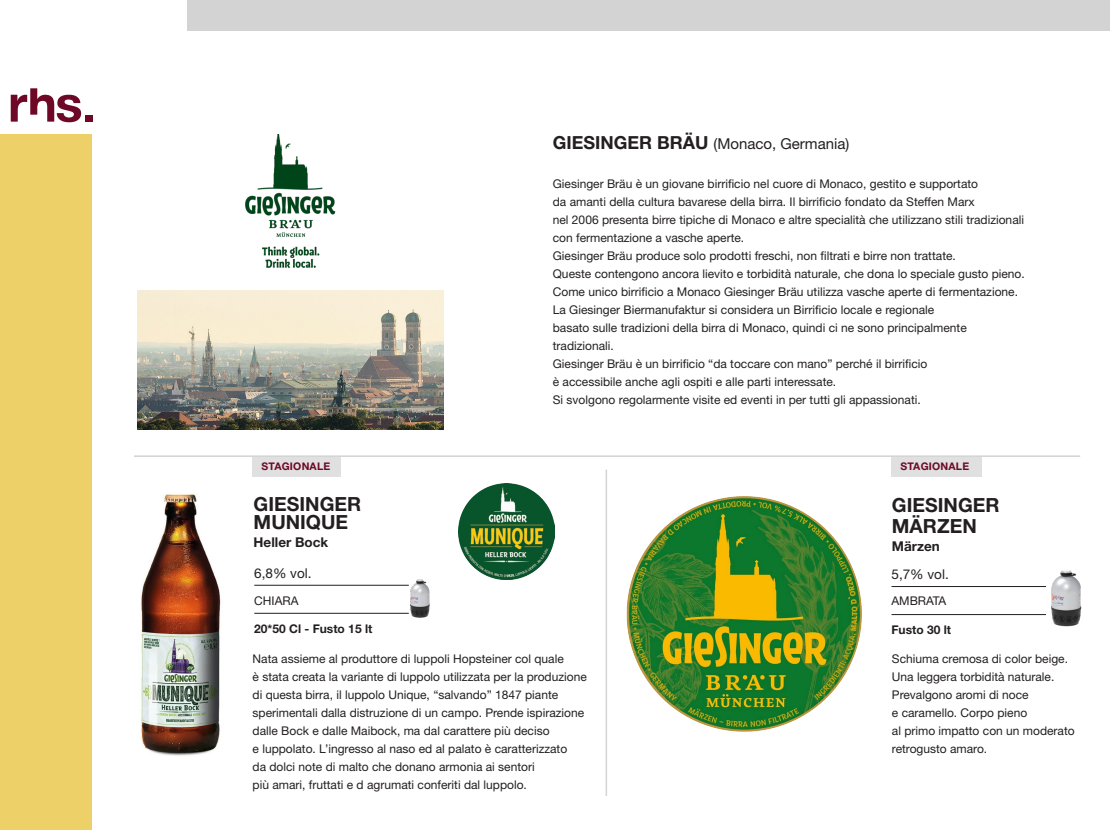
<style>
.page{position:relative;width:1110px;height:830px;background:#fff}
.page>*{position:absolute;margin:0;border:0;box-sizing:border-box;transform-origin:0 0}
.t1{font:700 19.5px/18px "Helvetica Neue LT Std";color:#231f20}
.t2{font:15px "Helvetica Neue LT Std";color:#231f20}
.t3{font:700 13.5px "Helvetica Neue LT Std";color:#231f20}
.t4{font:13.5px "Helvetica Neue LT Std";color:#231f20}
.t5{font:12px/18px "Helvetica Neue LT Std";color:#231f20}
.t6{font:700 12px "Helvetica Neue LT Std";color:#231f20}
.t7{font:700 10.5px "Helvetica Neue LT Std";letter-spacing:.02em;color:#6e0827}
.s1{font-weight:700;font-size:18px}
</style>
<div class="page">
<div style="left:187px;top:0;width:923px;height:31px;background:#d2d3d2"></div>
<hr style="left:254px;top:584px;width:155px;height:1px;background:#231f20">
<hr style="left:254px;top:612px;width:155px;height:1px;background:#231f20">
<img style="left:137px;top:290px;width:306px;height:139px">
<img style="left:245px;top:134px;width:91px;height:103px">
<hr style="left:134px;top:455px;width:946px;height:1px;background:#d2d3d2">
<div style="left:0;top:134px;width:91px;height:695px;background:#eed068"></div>
<div style="left:85px;top:115px;width:7px;height:6px;background:#6e0827"></div>
<svg style="left:11px;top:88px;width:70px;height:34px"></svg>
<img style="left:458px;top:483px;width:96px;height:96px">
<div style="left:253px;top:456px;width:88px;height:20px;background:#dfe0df"></div>
<img style="left:262px;top:246px;width:58px;height:23px">
<img style="left:141px;top:493px;width:80px;height:263px">
<hr style="left:605px;top:469px;width:2px;height:326px;background:#d2d3d2">
<div style="left:891px;top:456px;width:91px;height:20px;background:#dfe0df"></div>
<img style="left:626px;top:496px;width:236px;height:236px">
<img style="left:410px;top:579px;width:20px;height:39px">
<img style="left:1051px;top:570px;width:31px;height:57px">
<hr style="left:891px;top:586px;width:155px;height:1px;background:#231f20">
<hr style="left:891px;top:614px;width:155px;height:1px;background:#231f20">
<p class="t7" style="left:261px;top:460px;width:70px">STAGIONALE</p>
<h1 class="t1" style="left:254px;top:494px;width:109px">GIESINGER<br>MUNIQUE</h1>
<p class="t3" style="left:254px;top:533px;width:76px">Heller Bock</p>
<p class="t4" style="left:254px;top:564px;width:59px">6,8% vol.</p>
<p class="t5" style="left:254px;top:591px;width:46px">CHIARA</p>
<p class="t6" style="left:254px;top:621px;width:120px">20*50 Cl - Fusto 15 lt</p>
<p class="t2" style="left:553px;top:135px;width:298px"><span class="s1">GIESINGER BRÄU</span> (Monaco, Germania)</p>
<p class="t5" style="left:553px;top:174px;width:473px">Giesinger Bräu è un giovane birrificio nel cuore di Monaco, gestito e supportato<br>da amanti della cultura bavarese della birra. Il birrificio fondato da Steffen Marx<br>nel 2006 presenta birre tipiche di Monaco e altre specialità che utilizzano stili tradizionali con fermentazione a vasche aperte.<br>Giesinger Bräu produce solo prodotti freschi, non filtrati e birre non trattate.<br>Queste contengono ancora lievito e torbidità naturale, che dona lo speciale gusto pieno.<br>Come unico birrificio a Monaco Giesinger Bräu utilizza vasche aperte di fermentazione.<br>La Giesinger Biermanufaktur si considera un Birrificio locale e regionale<br>basato sulle tradizioni della birra di Monaco, quindi ci ne sono principalmente tradizionali.<br>Giesinger Bräu è un birrificio “da toccare con mano” perché il birrificio<br>è accessibile anche agli ospiti e alle parti interessate.<br>Si svolgono regolarmente visite ed eventi in per tutti gli appassionati.</p>
<p class="t7" style="left:900px;top:460px;width:70px">STAGIONALE</p>
<h1 class="t1" style="left:892px;top:494px;width:109px;line-height:21px">GIESINGER<br>MÄRZEN</h1>
<p class="t3" style="left:892px;top:538px;width:50px">Märzen</p>
<p class="t4" style="left:891px;top:566px;width:59px">5,7% vol.</p>
<p class="t5" style="left:891px;top:591px;width:56px">AMBRATA</p>
<p class="t6" style="left:891px;top:622px;width:61px">Fusto 30 lt</p>
<p class="t5" style="left:253px;top:648px;width:336px">Nata assieme al produttore di luppoli Hopsteiner col quale<br>è stata creata la variante di luppolo utilizzata per la produzione di questa birra, il luppolo Unique, “salvando” 1847 piante sperimentali dalla distruzione di un campo. Prende ispirazione dalle Bock e dalle Maibock, ma dal carattere più deciso<br>e luppolato. L’ingresso al naso ed al palato è caratterizzato<br>da dolci note di malto che donano armonia ai sentori<br>più amari, fruttati e d agrumati conferiti dal luppolo.</p>
<p class="t5" style="left:892px;top:648px;width:184px">Schiuma cremosa di color beige.<br>Una leggera torbidità naturale.<br>Prevalgono aromi di noce<br>e caramello. Corpo pieno<br>al primo impatto con un moderato retrogusto amaro.</p>
</div>
